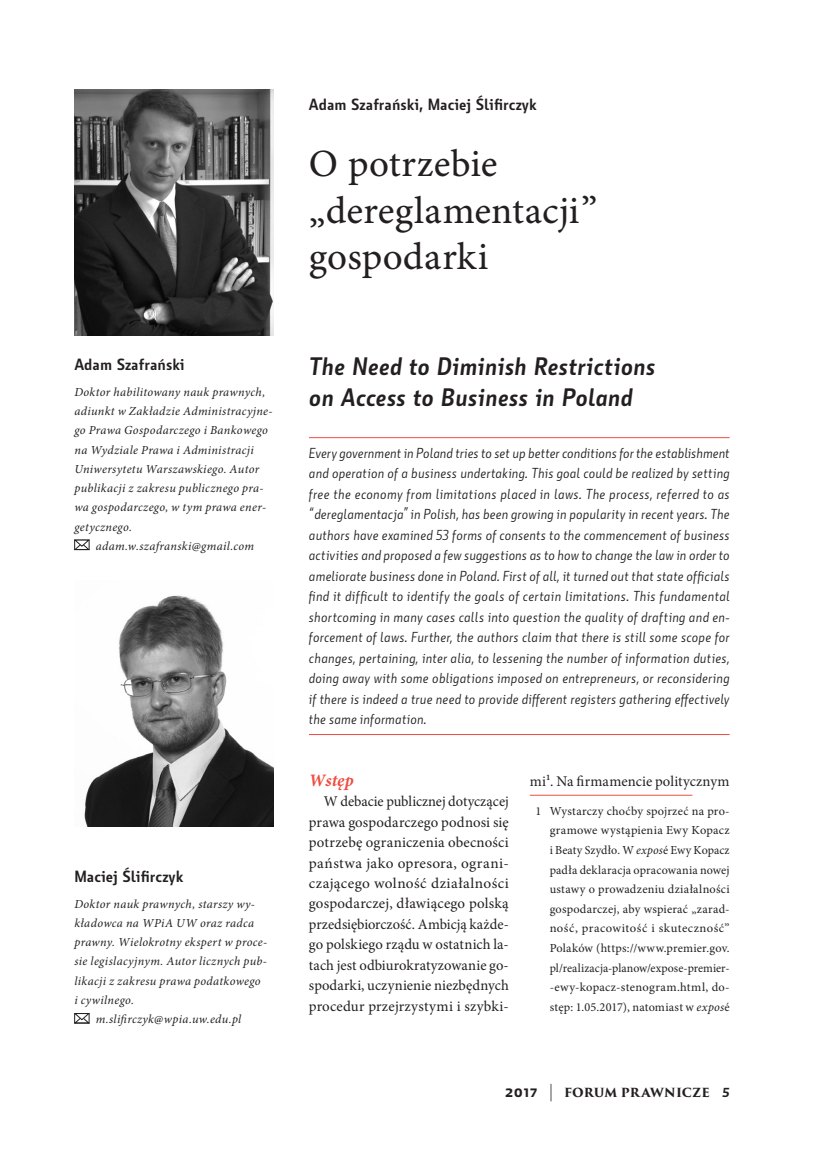
<style>
.page{position:relative;width:819px;height:1166px;background:#fff}
.page>*{position:absolute;margin:0;border:0;box-sizing:border-box;transform-origin:0 0}
.t1{font:38.5px/46.2px "Minion Pro Capt";letter-spacing:.005em;color:#231f20}
.t2{font:italic 700 24.5px/31.5px "Botanika";letter-spacing:-.005em;color:#231f20}
.t3{font:italic 700 17.5px "Minion Pro";letter-spacing:-.005em;color:#ef4d41}
.t4{font:700 15.75px "Botanika";color:#231f20}
.t5{font:14.88px/20.5px "Minion Pro";letter-spacing:.015em;color:#231f20;text-align:justify}
.t6{font:italic 14px/20.5px "Botanika Lite";letter-spacing:.015em;color:#231f20;text-align:justify}
.t7{font:italic 12.25px "Minion Pro";letter-spacing:.025em;color:#231f20}
.t8{font:12.25px/19.6px "Minion Pro";letter-spacing:.015em;color:#231f20;text-align:justify}
.t9{font:700 12.25px "Trajan Pro 3";letter-spacing:.005em;color:#231f20}
.s1{font-style:italic}
.s2{font-family:"Botanika Bold SC";font-weight:400;font-size:17.5px}
.s3{font-weight:400;font-size:17.5px}
.s4{font-family:"Botanika";font-weight:800;font-style:italic;font-size:12.6px}
</style>
<div class="page">
<svg style="left:74px;top:540px;width:16px;height:10px"></svg>
<svg style="left:74px;top:1013px;width:16px;height:10px"></svg>
<hr style="left:309px;top:437px;width:420px;height:1px;background:#ef4d41">
<hr style="left:309px;top:734px;width:420px;height:1px;background:#ef4d41">
<hr style="left:530px;top:795px;width:162px;height:1px;background:#ef4d41">
<img style="left:74px;top:89px;width:199px;height:246px">
<img style="left:84px;top:595px;width:189px;height:231px">
<p class="t4" style="left:74px;top:355px;width:112px">Adam Szafrański</p>
<p class="t7" style="left:74px;top:383px;width:192px">Doktor habilitowany nauk prawnych,</p>
<p class="t7" style="left:74px;top:403px;width:200px">adiunkt w Zakładzie Administracyjne-</p>
<p class="t7" style="left:74px;top:422px;width:195px">go Prawa Gospodarczego i Bankowego</p>
<p class="t7" style="left:74px;top:441px;width:181px">na Wydziale Prawa i Administracji</p>
<p class="t7" style="left:74px;top:460px;width:186px">Uniwersytetu Warszawskiego. Autor</p>
<p class="t7" style="left:74px;top:480px;width:190px">publikacji z zakresu publicznego pra-</p>
<p class="t7" style="left:74px;top:499px;width:193px">wa gospodarczego, w tym prawa ener-</p>
<p class="t7" style="left:74px;top:518px;width:59px">getycznego.</p>
<p class="t7" style="left:96px;top:537px;width:160px">adam.w.szafranski@gmail.com</p>
<p class="t4" style="left:74px;top:866px;width:110px">Maciej Ślifirczyk</p>
<p class="t7" style="left:74px;top:895px;width:182px">Doktor nauk prawnych, starszy wy-</p>
<p class="t7" style="left:74px;top:915px;width:181px">kładowca na WPiA UW oraz radca</p>
<p class="t7" style="left:74px;top:934px;width:194px">prawny. Wielokrotny ekspert w proce-</p>
<p class="t7" style="left:74px;top:953px;width:194px">sie legislacyjnym. Autor licznych pub-</p>
<p class="t7" style="left:74px;top:972px;width:188px">likacji z zakresu prawa podatkowego</p>
<p class="t7" style="left:74px;top:992px;width:61px">i cywilnego.</p>
<p class="t7" style="left:96px;top:1011px;width:147px">m.slifirczyk@wpia.uw.edu.pl</p>
<p class="t4" style="left:309px;top:95px;width:229px">Adam Szafrański, Maciej Ślifirczyk</p>
<h1 class="t1" style="left:309px;top:143px;width:290px">O potrzebie „dereglamentacji” gospodarki</h1>
<h2 class="t2" style="left:309px;top:350px;width:348px">The Need to Diminish Restrictions on Access to Business in Poland</h2>
<p class="t6" style="left:309px;top:443px;width:422px">Every government in Poland tries to set up better conditions for the establishment and operation of a business undertaking. This goal could be realized by setting free the economy from limitations placed in laws. The process, referred to as “dereglamentacja” in Polish, has been growing in popularity in recent years. The authors have examined 53 forms of consents to the commencement of business activities and proposed a few suggestions as to how to change the law in order to ameliorate business done in Poland. First of all, it turned out that state officials find it difficult to identify the goals of certain limitations. This fundamental shortcoming in many cases calls into question the quality of drafting and en&shy;forcement of laws. Further, the authors claim that there is still some scope for changes, pertaining, inter alia, to lessening the number of information duties, doing away with some obligations imposed on entrepreneurs, or reconsidering if there is indeed a true need to provide different registers gathering effectively the same information.</p>
<p class="t3" style="left:309px;top:767px;width:46px">Wstęp</p>
<p class="t5" style="left:309px;top:791px;width:201px;text-indent:15px">W debacie publicznej dotyczącej prawa gospodarczego podnosi się potrzebę ograniczenia obecności państwa jako opresora, ograni&shy;czającego wolność działalności gospodarczej, dławiącego polską przedsiębiorczość. Ambicją każde&shy;go polskiego rządu w ostatnich la&shy;tach jest odbiurokratyzowanie go&shy;spodarki, uczynienie niezbędnych procedur przejrzystymi i szybki-</p>
<p class="t5" style="left:530px;top:771px;width:201px">mi1. Na firmamencie politycznym</p>
<p class="t8" style="left:549px;top:801px;width:181px;text-indent:-14px">1 Wystarczy choćby spojrzeć na pro&shy;gramowe wystąpienia Ewy Kopacz i Beaty Szydło. W <span class="s1">expos</span>é Ewy Kopacz padła deklaracja opracowania nowej ustawy o prowadzeniu działalności gospodarczej, aby wspierać „zarad&shy;ność, pracowitość i skuteczność” Polaków (https://www.premier.gov. pl/realizacja-planow/expose-premier--ewy-kopacz-stenogram.html, do&shy;stęp: 1.05.2017), natomiast w <span class="s1">expos</span>é</p>
<p class="t9" style="left:505px;top:1083px;width:226px"><span class="s2">2017</span> <span class="s3">|</span> FORUM PR AWNICZE <span class="s4">5</span></p>
</div>
